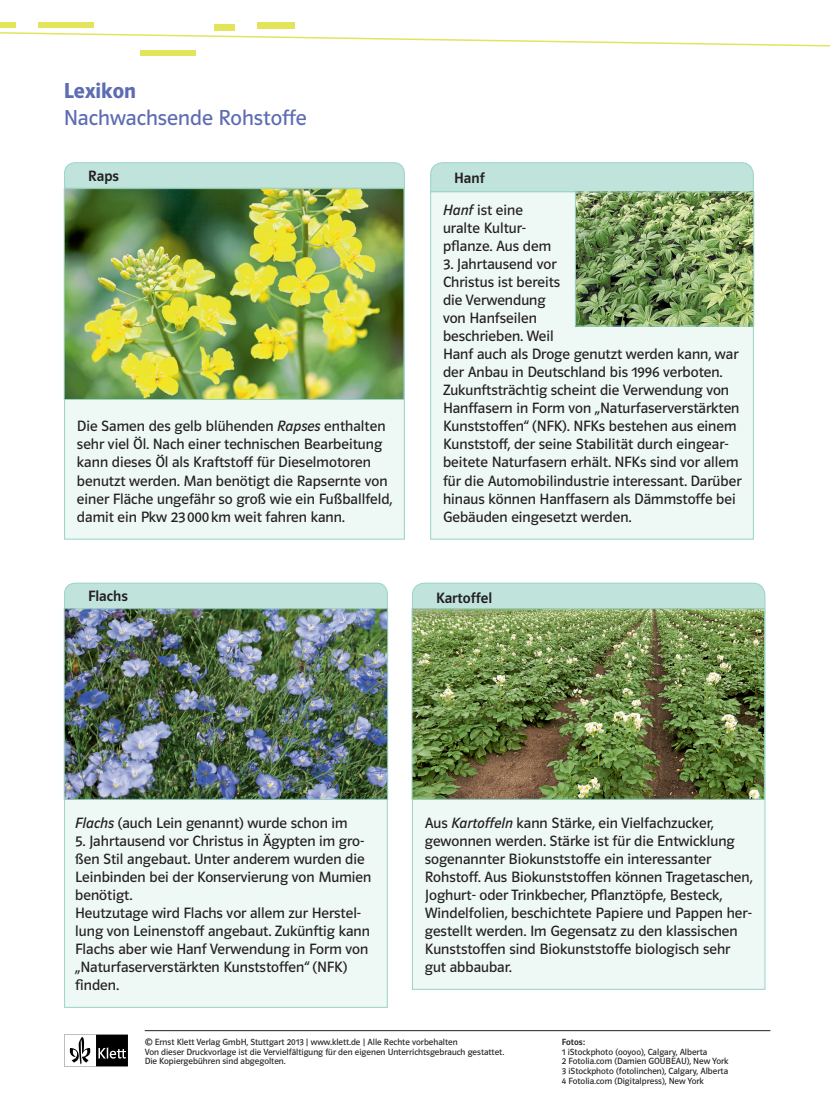
<style>
.page{position:relative;width:830px;height:1106px;background:#fff}
.page>*{position:absolute;margin:0;border:0;box-sizing:border-box;transform-origin:0 0}
.t1{font:21.75px "Polo ST11 K Buch";color:#5d6cb3}
.t2{font:21.75px "Polo ST11 K Hfett";color:#5d6cb3}
.t3{font:15px/18px "Polo ST11 K Buch";color:#231f20}
.t4{font:15px "Polo ST11 K Krftg";color:#231f20}
.t5{font:9px/9.8px "Polo ST11 K Buch";color:#231f20}
.t6{font:9px "Polo ST11 K Krftg";color:#231f20}
.s1{font-family:"Polo ST11 K Buch Kursiv"}
</style>
<div class="page">
<svg style="left:0;top:32px;width:829px;height:15px"></svg>
<div style="left:140px;top:50px;width:56px;height:5px;background:#e2e55a"></div>
<div style="left:215px;top:24px;width:20px;height:7px;background:#e2e55a"></div>
<div style="left:257px;top:22px;width:37px;height:7px;background:#e2e55a"></div>
<div style="left:0;top:22px;width:16px;height:5px;background:#e2e55a"></div>
<div style="left:38px;top:22px;width:56px;height:5px;background:#e2e55a"></div>
<svg style="left:64px;top:162px;width:341px;height:27px;background:#bee2db"></svg>
<div style="left:64px;top:188px;width:340px;height:351px;background:#eef8f5;border:1px solid #98d4c9"></div>
<img style="left:66px;top:190px;width:336px;height:208px">
<div style="left:64px;top:188px;width:340px;height:212px;border:1px solid #98d4c9"></div>
<svg style="left:430px;top:162px;width:323px;height:29px;background:#bfe2db"></svg>
<div style="left:430px;top:191px;width:323px;height:348px;background:#eef8f5;border:1px solid #98d4c9"></div>
<img style="left:576px;top:194px;width:175px;height:130px">
<div style="left:574px;top:192px;width:179px;height:134px;border:1px solid #98d4c9"></div>
<svg style="left:64px;top:582px;width:324px;height:26px;background:#c0e3dc"></svg>
<div style="left:64px;top:608px;width:323px;height:399px;background:#eef8f5"></div>
<img style="left:66px;top:610px;width:320px;height:187px">
<div style="left:64px;top:608px;width:324px;height:191px;border:1px solid #98d4c9"></div>
<svg style="left:412px;top:582px;width:353px;height:30px;background:#c0e3dc"></svg>
<div style="left:412px;top:612px;width:353px;height:377px;background:#eef8f5;border:1px solid #98d4c9"></div>
<img style="left:413px;top:610px;width:349px;height:187px">
<div style="left:411px;top:608px;width:353px;height:191px;border:1px solid #98d4c9"></div>
<hr style="left:145px;top:1030px;width:625px;height:1px;background:#231f20">
<svg style="left:64px;top:1034px;width:64px;height:32px"></svg>
<h1 class="t2" style="left:64px;top:79px;width:74px">Lexikon</h1>
<h1 class="t1" style="left:64px;top:106px;width:244px">Nachwachsende Rohstoffe</h1>
<p class="t4" style="left:88px;top:168px;width:32px">Raps</p>
<p class="t3" style="left:77px;top:417px;width:317px">Die Samen des gelb blühenden <span class="s1">Rapses</span> enthalten sehr viel Öl. Nach einer technischen Bearbeitung kann dieses Öl als Kraftstoff für Dieselmotoren benutzt werden. Man benötigt die Rapsernte von einer Fläche ungefähr so groß wie ein Fußballfeld, damit ein Pkw 23 000 km weit fahren kann.</p>
<p class="t4" style="left:88px;top:588px;width:41px">Flachs</p>
<p class="t4" style="left:454px;top:169px;width:32px">Hanf</p>
<p class="t3" style="left:443px;top:201px;width:109px"><span class="s1">Hanf</span> ist eine uralte Kultur&shy;pflanze. Aus dem</p>
<p class="t3" style="left:443px;top:255px;width:300px">3. Jahrtausend vor<br>Christus ist bereits<br>die Verwendung<br>von Hanfseilen<br>beschrieben. Weil<br>Hanf auch als Droge genutzt werden kann, war der Anbau in Deutschland bis 1996 verboten.<br>Zukunftsträchtig scheint die Verwendung von Hanffasern in Form von „Naturfaserverstärkten Kunststoffen“ (NFK). NFKs bestehen aus einem Kunststoff, der seine Stabilität durch eingear&shy;beitete Naturfasern erhält. NFKs sind vor allem für die Automobilindustrie interessant. Darüber hinaus können Hanffasern als Dämmstoffe bei Gebäuden eingesetzt werden.</p>
<p class="t4" style="left:436px;top:590px;width:58px">Kartoffel</p>
<p class="t3" style="left:75px;top:813px;width:274px"><span class="s1">Flachs</span> (auch Lein genannt) wurde schon im</p>
<p class="t3" style="left:75px;top:831px;width:297px">5. Jahrtausend vor Christus in Ägypten im gro&shy;ßen Stil angebaut. Unter anderem wurden die Leinbinden bei der Konservierung von Mumien benötigt.<br>Heutzutage wird Flachs vor allem zur Herstel&shy;lung von Leinenstoff angebaut. Zukünftig kann Flachs aber wie Hanf Verwendung in Form von „Naturfaserverstärkten Kunststoffen“ (NFK) finden.</p>
<p class="t3" style="left:424px;top:813px;width:329px">Aus <span class="s1">Kartoffeln</span> kann Stärke, ein Vielfachzucker, gewonnen werden. Stärke ist für die Entwicklung sogenannter Biokunststoffe ein interessanter Rohstoff. Aus Biokunststoffen können Tragetaschen, Joghurt- oder Trinkbecher, Pflanztöpfe, Besteck, Windelfolien, beschichtete Papiere und Pappen her&shy;gestellt werden. Im Gegensatz zu den klassischen Kunststoffen sind Biokunststoffe biologisch sehr gut abbaubar.</p>
<p class="t5" style="left:145px;top:1037px;width:361px">© Ernst Klett Verlag GmbH, Stuttgart 2013 | www.klett.de | Alle Rechte vorbehalten<br>Von dieser Druckvorlage ist die Vervielfältigung für den eigenen Unterrichtsgebrauch gestattet.<br>Die Kopiergebühren sind abgegolten.</p>
<p class="t6" style="left:561px;top:1037px;width:25px">Fotos:</p>
<p class="t5" style="left:561px;top:1046px;width:168px">1 iStockphoto (ooyoo), Calgary, Alberta<br>2 Fotolia.com (Damien GOUBEAU), New York 3 iStockphoto (fotolinchen), Calgary, Alberta 4 Fotolia.com (Digitalpress), New York</p>
</div>
